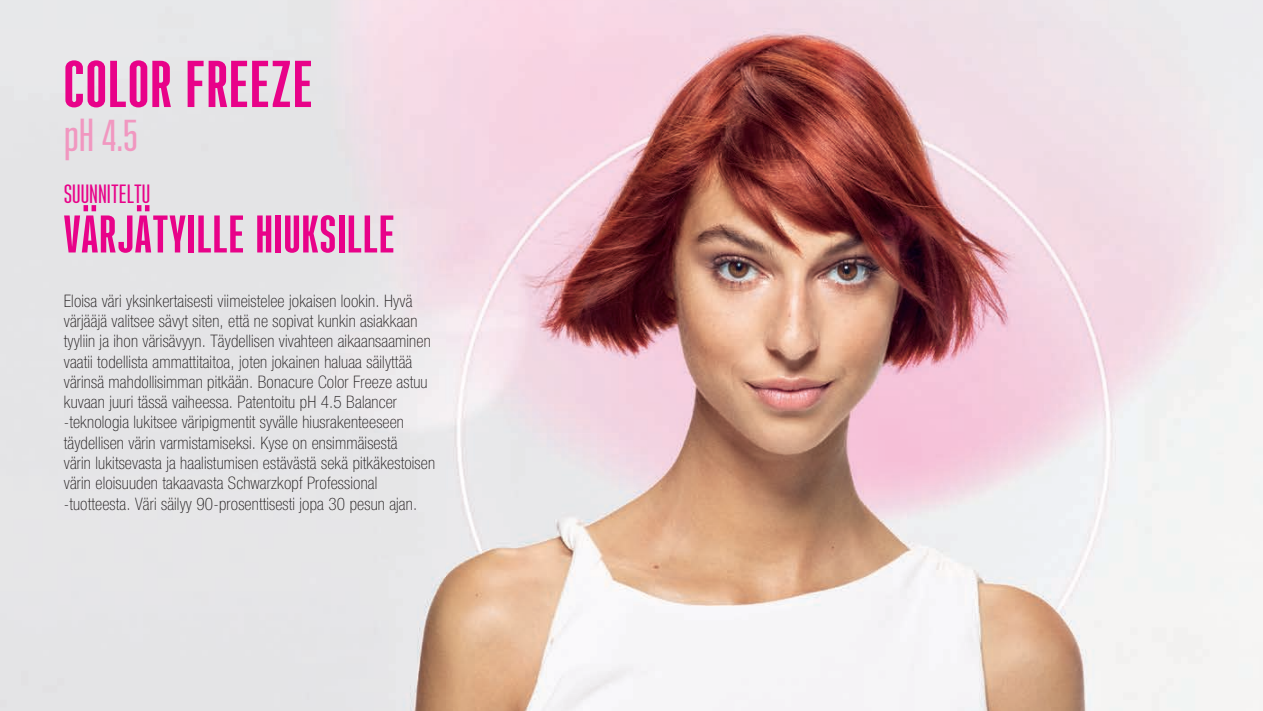
<style>
.page{position:relative;width:1263px;height:711px;background:#fff}
.page>*{position:absolute;margin:0;border:0;box-sizing:border-box;transform-origin:0 0}
.t1{font:700 66px "Ristretto Pro";letter-spacing:.02em;color:#e80289}
.t2{font:700 52.8px "Ristretto Pro";letter-spacing:.02em;color:#e80289}
.t3{font:500 46.2px "Ristretto Pro";color:#f197c0}
.t4{font:500 26.4px "Ristretto Pro";color:#e80289}
.t5{font:100 condensed 17.25px/20.2px "Helvetica Neue LTW1 G";letter-spacing:.01em;color:#231f20}
</style>
<div class="page">
<img style="left:0;top:0;width:1263px;height:710px">
<h1 class="t1" style="left:64px;top:46px;width:250px">COLOR FREEZE</h1>
<h3 class="t3" style="left:64px;top:108px;width:76px">pH 4.5</h3>
<h3 class="t4" style="left:64px;top:179px;width:88px">SUUNNITELTU</h3>
<h2 class="t2" style="left:64px;top:203px;width:332px">VÄRJÄTYILLE HIUKSILLE</h2>
<p class="t5" style="left:64px;top:291px;width:373px">Eloisa väri yksinkertaisesti viimeistelee jokaisen lookin. Hyvä värjääjä valitsee sävyt siten, että ne sopivat kunkin asiakkaan tyyliin ja ihon värisävyyn. Täydellisen vivahteen aikaansaaminen vaatii todellista ammattitaitoa, joten jokainen haluaa säilyttää värinsä mahdollisimman pitkään. Bonacure Color Freeze astuu kuvaan juuri tässä vaiheessa. Patentoitu pH 4.5 Balancer -teknologia lukitsee väripigmentit syvälle hiusrakenteeseen täydellisen värin varmistamiseksi. Kyse on ensimmäisestä<br>värin lukitsevasta ja haalistumisen estävästä sekä pitkäkestoisen värin eloisuuden takaavasta Schwarzkopf Professional -tuotteesta. Väri säilyy 90-prosenttisesti jopa 30 pesun ajan.</p>
</div>
